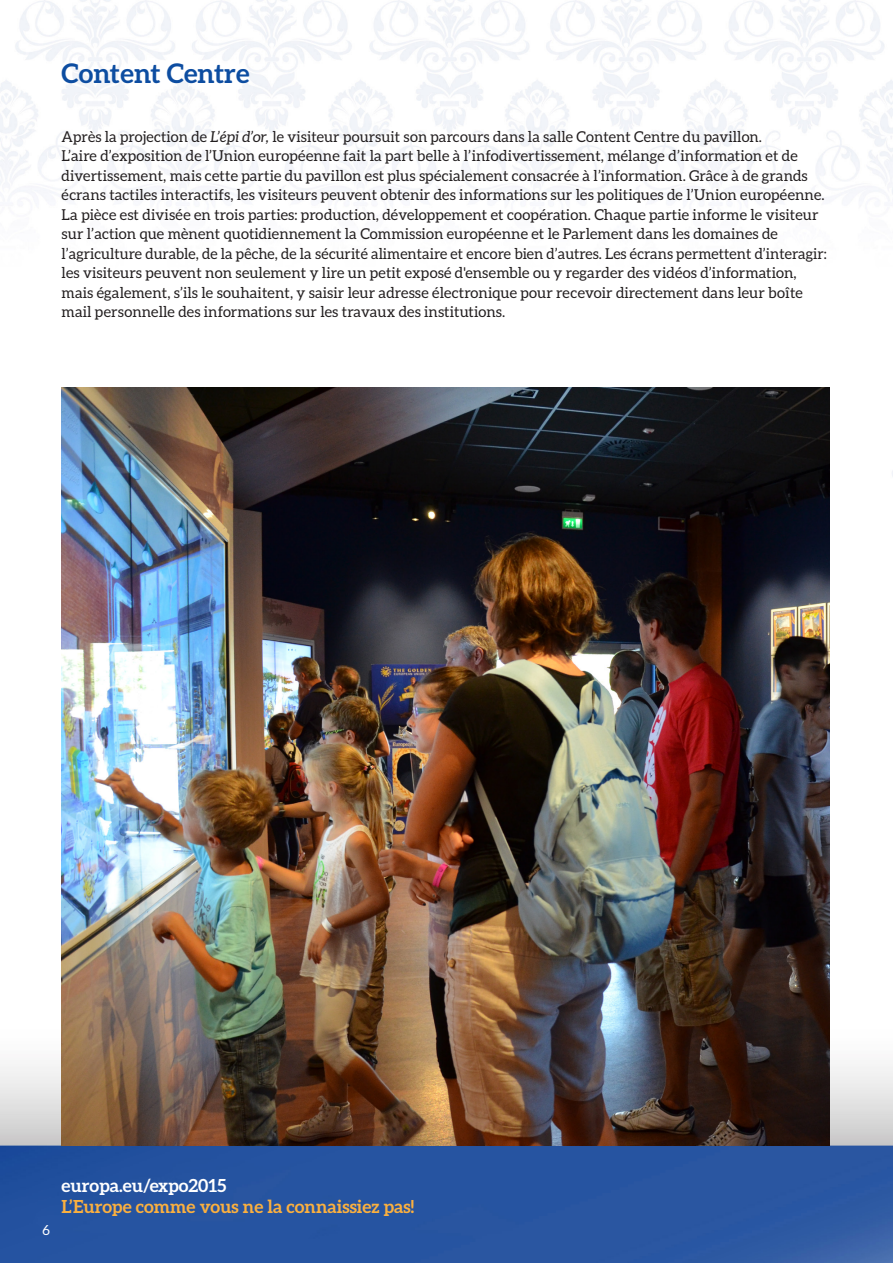
<style>
.page{position:relative;width:893px;height:1263px;background:#fff}
.page>*{position:absolute;margin:0;border:0;box-sizing:border-box;transform-origin:0 0}
.t1{font:700 27px "Aleo";color:#0d4da1}
.t2{font:700 18px "Aleo";color:#fbb03f}
.t3{font:700 18px "Aleo";color:#fff}
.t4{font:15px/19.5px "Aleo";letter-spacing:.005em;color:#231f20}
.t5{font:13.95px "Aleo";color:#fff}
.s1{font-style:italic}
</style>
<div class="page">
<img style="left:0;top:434px;width:893px;height:829px">
<img style="left:0;top:0;width:893px;height:434px">
<img style="left:62px;top:387px;width:767px;height:758px">
<p class="t1" style="left:62px;top:58px;width:189px">Content Centre</p>
<p class="t4" style="left:62px;top:127px;width:767px">Après la projection de <span class="s1">L’épi d’or,</span> le visiteur poursuit son parcours dans la salle Content Centre du pavillon.<br>L’aire d’exposition de l’Union européenne fait la part belle à l’infodivertissement, mélange d’information et de divertissement, mais cette partie du pavillon est plus spécialement consacrée à l’information. Grâce à de grands écrans tactiles interactifs, les visiteurs peuvent obtenir des informations sur les politiques de l’Union européenne.<br>La pièce est divisée en trois parties: production, développement et coopération. Chaque partie informe le visiteur sur l’action que mènent quotidiennement la Commission européenne et le Parlement dans les domaines de l’agriculture durable, de la pêche, de la sécurité alimentaire et encore bien d’autres. Les écrans permettent d’interagir: les visiteurs peuvent non seulement y lire un petit exposé d'ensemble ou y regarder des vidéos d’information, mais également, s’ils le souhaitent, y saisir leur adresse électronique pour recevoir directement dans leur boîte mail personnelle des informations sur les travaux des institutions.</p>
<p class="t5" style="left:43px;top:1222px;width:9px">6</p>
<p class="t3" style="left:62px;top:1175px;width:166px">europa.eu/expo2015</p>
<p class="t2" style="left:62px;top:1196px;width:354px">L’Europe comme vous ne la connaissiez pas!</p>
</div>
